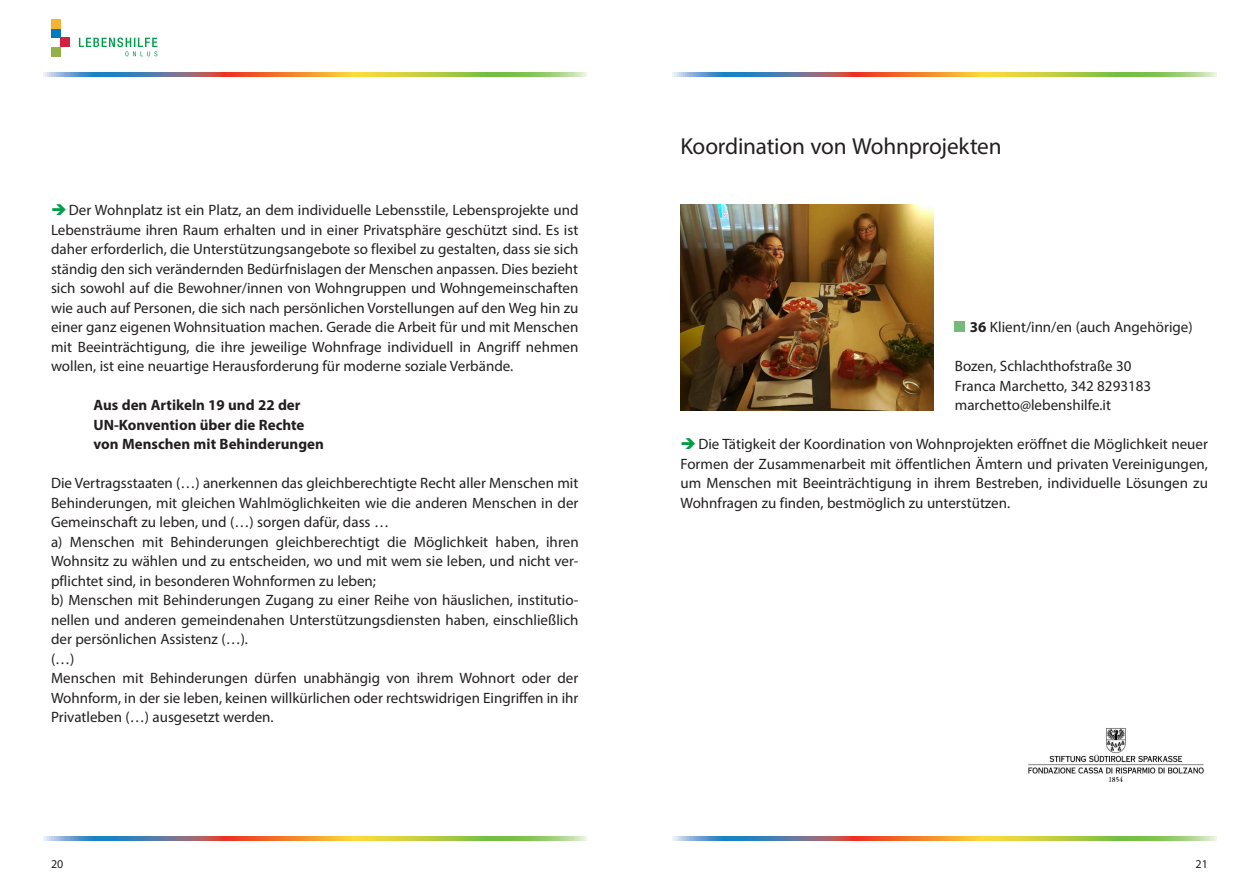
<style>
.page{position:relative;width:1259px;height:893px;background:#fff}
.page>*{position:absolute;margin:0;border:0;box-sizing:border-box;transform-origin:0 0}
.t1{font:23.25px "Myriad Pro";letter-spacing:-.01em;color:#231f20}
.t2{font:15px/19.5px "Myriad Pro";color:#231f20;text-align:justify}
.t3{font:700 15px/19.5px "Myriad Pro";color:#231f20}
.t4{font:12px "Myriad Pro";color:#231f20}
.s1{color:#009d48}
.s2{font-weight:700}
</style>
<div class="page">
<svg style="left:79px;top:38px;width:78px;height:18px"></svg>
<div style="left:60px;top:38px;width:10px;height:9px;background:#d1213e"></div>
<div style="left:51px;top:47px;width:9px;height:9px;background:#92b249"></div>
<div style="left:51px;top:28px;width:9px;height:10px;background:#007ac0"></div>
<div style="left:51px;top:19px;width:9px;height:9px;background:#f5b234"></div>
<svg style="left:43px;top:72px;width:544px;height:5px;background:#a9a266"></svg>
<svg style="left:43px;top:837px;width:544px;height:4px;background:#a9a266"></svg>
<svg style="left:672px;top:72px;width:544px;height:5px;background:#aaa266"></svg>
<svg style="left:672px;top:837px;width:544px;height:4px;background:#aaa266"></svg>
<img style="left:1028px;top:728px;width:176px;height:54px">
<div style="left:955px;top:322px;width:10px;height:10px;background:#76b97b"></div>
<img style="left:680px;top:205px;width:253px;height:205px">
<p class="t2" style="left:51px;top:200px;width:529px"><span class="s1">➔</span>Der Wohnplatz ist ein Platz, an dem individuelle Lebensstile, Lebensprojekte und Lebensträume ihren Raum erhalten und in einer Privatsphäre geschützt sind. Es ist daher erforderlich, die Unterstützungsangebote so flexibel zu gestalten, dass sie sich ständig den sich verändernden Bedürfnislagen der Menschen anpassen. Dies bezieht sich sowohl auf die Bewohner/innen von Wohngruppen und Wohngemeinschaften wie auch auf Personen, die sich nach persönlichen Vorstellungen auf den Weg hin zu einer ganz eigenen Wohnsituation machen. Gerade die Arbeit für und mit Menschen mit Beeinträchtigung, die ihre jeweilige Wohnfrage individuell in Angriff nehmen wollen, ist eine neuartige Herausforderung für moderne soziale Verbände.</p>
<p class="t3" style="left:94px;top:395px;width:232px">Aus den Artikeln 19 und 22 der<br>UN-Konvention über die Rechte von Menschen mit Behinderungen</p>
<p class="t2" style="left:51px;top:473px;width:529px;text-align:left">Die Vertragsstaaten (…) anerkennen das gleichberechtigte Recht aller Menschen mit Behinderungen, mit gleichen Wahlmöglichkeiten wie die anderen Menschen in der Gemeinschaft zu leben, und (…) sorgen dafür, dass …<br>a) Menschen mit Behinderungen gleichberechtigt die Möglichkeit haben, ihren Wohnsitz zu wählen und zu entscheiden, wo und mit wem sie leben, und nicht ver&shy;pflichtet sind, in besonderen Wohnformen zu leben;<br>b) Menschen mit Behinderungen Zugang zu einer Reihe von häuslichen, institutio&shy;nellen und anderen gemeindenahen Unterstützungsdiensten haben, einschließlich der persönlichen Assistenz (…).<br>(…)<br>Menschen mit Behinderungen dürfen unabhängig von ihrem Wohnort oder der Wohnform, in der sie leben, keinen willkürlichen oder rechtswidrigen Eingriffen in ihr Privatleben (…) ausgesetzt werden.</p>
<h1 class="t1" style="left:680px;top:132px;width:323px">Koordination von Wohnprojekten</h1>
<p class="t2" style="left:969px;top:317px;width:224px"><span class="s2">36</span> Klient/inn/en (auch Angehörige)</p>
<p class="t2" style="left:955px;top:356px;width:198px;text-align:left">Bozen, Schlachthofstraße 30<br>Franca Marchetto, 342 8293183 marchetto@lebenshilfe.it</p>
<p class="t2" style="left:680px;top:434px;width:529px"><span class="s1">➔</span>Die Tätigkeit der Koordination von Wohnprojekten eröffnet die Möglichkeit neuer Formen der Zusammenarbeit mit öffentlichen Ämtern und privaten Vereinigungen, um Menschen mit Beeinträchtigung in ihrem Bestreben, individuelle Lösungen zu Wohnfragen zu finden, bestmöglich zu unterstützen.</p>
<p class="t4" style="left:51px;top:856px;width:14px">20</p>
<p class="t4" style="left:1195px;top:856px;width:14px">21</p>
</div>
